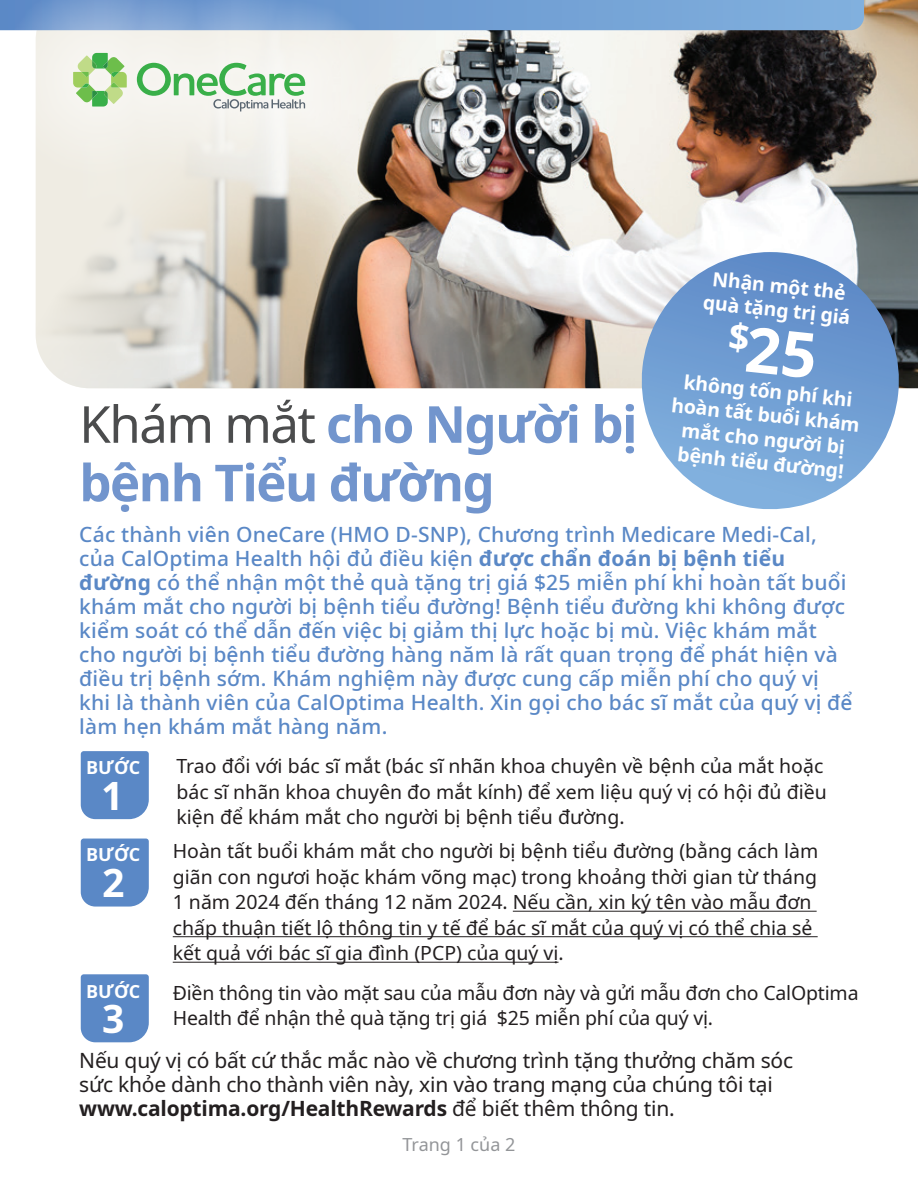
<style>
.page{position:relative;width:918px;height:1188px;background:#fff}
.page>*{position:absolute;margin:0;border:0;box-sizing:border-box;transform-origin:0 0}
.t1{font:700 51px/58.5px "Noto Sans";letter-spacing:-.03em;color:#7295cd}
.t2{font:700 39px "Noto Sans";color:#fff}
.t3{font:500 21px/24px "Noto Sans";letter-spacing:.01em;color:#5a88c6}
.t4{font:21px/24px "Noto Sans";letter-spacing:-.01em;color:#231f20}
.t5{font:19.5px/25.5px "Noto Sans";color:#231f20}
.t6{font:700 19.5px/24px "Noto Sans";color:#fff;text-align:center}
.t7{font:700 18px "Noto Sans";color:#fff}
.t8{font:18px "Noto Sans";color:#939598}
.s1{font-weight:400;color:#4b4c4d}
.s2{font-weight:700}
</style>
<div class="page">
<img style="left:36px;top:0;width:882px;height:388px">
<svg style="left:635px;top:252px;width:271px;height:258px"></svg>
<svg style="left:380px;top:0;width:484px;height:30px;background:#76a4d6"></svg>
<div style="left:81px;top:751px;width:68px;height:68px;background:#5a88c6"></div>
<div style="left:81px;top:839px;width:68px;height:68px;background:#5a88c6"></div>
<hr style="left:513px;top:911px;width:304px;height:1px;background:#231f20">
<hr style="left:173px;top:936px;width:645px;height:1px;background:#231f20">
<hr style="left:173px;top:962px;width:386px;height:1px;background:#231f20">
<div style="left:81px;top:974px;width:68px;height:68px;background:#5a88c6"></div>
<svg style="left:0;top:0;width:380px;height:186px;fill:#f3f1ea"></svg>
<svg style="left:137px;top:63px;width:168px;height:48px"></svg>
<svg style="left:73px;top:53px;width:54px;height:54px"></svg>
<div style="left:729px;top:321px;width:87px;height:58px;background:#6a98cf"></div>
<h1 class="t1" style="left:79px;top:396px;width:560px"><span class="s1">Khám mắt</span> cho Người bị bệnh Tiểu đường</h1>
<p class="t6" style="left:707px;top:267px;width:149px;rotate:6deg">Nhận một thẻ quà tặng trị giá</p>
<p class="t6" style="left:675px;top:369px;width:191px;rotate:6deg">không tốn phí khi hoàn tất buổi khám mắt cho người bị bệnh tiểu đường!</p>
<p class="t3" style="left:79px;top:523px;width:775px">Các thành viên OneCare (HMO D-SNP), Chương trình Medicare Medi-Cal, của CalOptima Health hội đủ điều kiện <span class="s2">được chẩn đoán bị bệnh tiểu đường</span> có thể nhận một thẻ quà tặng trị giá $25 miễn phí khi hoàn tất buổi khám mắt cho người bị bệnh tiểu đường! Bệnh tiểu đường khi không được kiểm soát có thể dẫn đến việc bị giảm thị lực hoặc bị mù. Việc khám mắt cho người bị bệnh tiểu đường hàng năm là rất quan trọng để phát hiện và điều trị bệnh sớm. Khám nghiệm này được cung cấp miễn phí cho quý vị khi là thành viên của CalOptima Health. Xin gọi cho bác sĩ mắt của quý vị để làm hẹn khám mắt hàng năm.</p>
<p class="t7" style="left:86px;top:755px;width:56px">BƯỚC</p>
<h2 class="t2" style="left:103px;top:768px;width:22px">1</h2>
<p class="t5" style="left:176px;top:754px;width:652px">Trao đổi với bác sĩ mắt (bác sĩ nhãn khoa chuyên về bệnh của mắt hoặc bác sĩ nhãn khoa chuyên đo mắt kính) để xem liệu quý vị có hội đủ điều kiện để khám mắt cho người bị bệnh tiểu đường.</p>
<p class="t7" style="left:86px;top:842px;width:56px">BƯỚC</p>
<h2 class="t2" style="left:102px;top:855px;width:23px">2</h2>
<p class="t7" style="left:86px;top:979px;width:56px">BƯỚC</p>
<h2 class="t2" style="left:102px;top:992px;width:24px">3</h2>
<p class="t5" style="left:173px;top:839px;width:647px">Hoàn tất buổi khám mắt cho người bị bệnh tiểu đường (bằng cách làm giãn con ngươi hoặc khám võng mạc) trong khoảng thời gian từ tháng 1 năm 2024 đến tháng 12 năm 2024. Nếu cần, xin ký tên vào mẫu đơn chấp thuận tiết lộ thông tin y tế để bác sĩ mắt của quý vị có thể chia sẻ kết quả với bác sĩ gia đình (PCP) của quý vị.</p>
<p class="t5" style="left:173px;top:980px;width:687px">Điền thông tin vào mặt sau của mẫu đơn này và gửi mẫu đơn cho CalOptima<br>Health để nhận thẻ quà tặng trị giá $25 miễn phí của quý vị.</p>
<p class="t4" style="left:79px;top:1049px;width:715px">Nếu quý vị có bất cứ thắc mắc nào về chương trình tặng thưởng chăm sóc sức khỏe dành cho thành viên này, xin vào trang mạng của chúng tôi tại <span class="s2">www.caloptima.org/HealthRewards</span> để biết thêm thông tin.</p>
<p class="t8" style="left:403px;top:1131px;width:114px">Trang 1 của 2</p>
</div>
